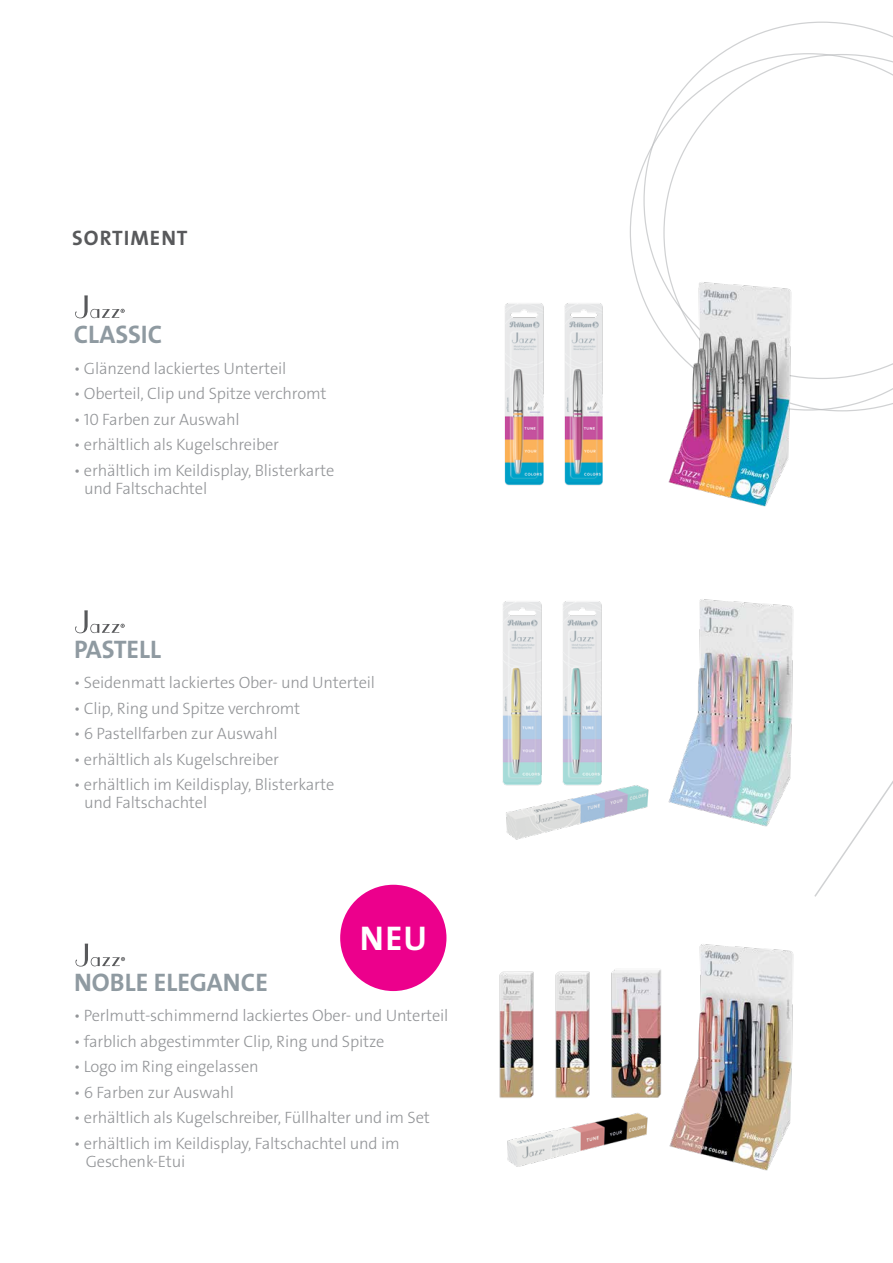
<style>
.page{position:relative;width:893px;height:1263px;background:#fff}
.page>*{position:absolute;margin:0;border:0;box-sizing:border-box;transform-origin:0 0}
.t1{font:700 34.5px "Pelikan The Sans";color:#fff}
.t2{font:700 25.5px "Pelikan The Sans";color:#8f9aa1}
.t3{font:700 21px "Pelikan The Sans";letter-spacing:.05em;color:#58595b}
.t4{font:300 16.5px/18px "Pelikan The Sans";letter-spacing:-.01em;color:#939598}
</style>
<div class="page">
<svg style="left:643px;top:22px;width:250px;height:313px"></svg>
<svg style="left:663px;top:54px;width:230px;height:357px"></svg>
<svg style="left:814px;top:781px;width:79px;height:116px"></svg>
<svg style="left:75px;top:295px;width:50px;height:23px"></svg>
<svg style="left:75px;top:610px;width:50px;height:23px"></svg>
<svg style="left:75px;top:944px;width:50px;height:22px"></svg>
<div style="left:340px;top:885px;width:106px;height:106px;background:#ec008c;border-radius:50%"></div>
<img style="left:562px;top:601px;width:40px;height:173px">
<img style="left:502px;top:601px;width:40px;height:173px">
<img style="left:668px;top:599px;width:126px;height:228px">
<img style="left:564px;top:303px;width:39px;height:183px">
<img style="left:504px;top:303px;width:40px;height:183px">
<img style="left:665px;top:280px;width:128px;height:227px">
<img style="left:669px;top:944px;width:125px;height:227px">
<img style="left:507px;top:1113px;width:141px;height:54px">
<img style="left:499px;top:971px;width:35px;height:127px">
<img style="left:555px;top:971px;width:35px;height:127px">
<img style="left:611px;top:969px;width:51px;height:129px">
<img style="left:502px;top:774px;width:147px;height:66px">
<p class="t3" style="left:72px;top:227px;width:117px">SORTIMENT</p>
<h2 class="t2" style="left:74px;top:321px;width:90px">CLASSIC</h2>
<p class="t4" style="left:74px;top:360px;width:214px">• Glänzend lackiertes Unterteil</p>
<p class="t4" style="left:74px;top:385px;width:254px">• Oberteil, Clip und Spitze verchromt</p>
<p class="t4" style="left:74px;top:411px;width:168px">• 10 Farben zur Auswahl</p>
<p class="t4" style="left:74px;top:436px;width:207px">• erhältlich als Kugelschreiber</p>
<p class="t4" style="left:84px;top:462px;width:252px;text-indent:-10px">• erhältlich im Keildisplay, Blisterkarte und Faltschachtel</p>
<h2 class="t2" style="left:74px;top:636px;width:88px">PASTELL</h2>
<p class="t4" style="left:74px;top:674px;width:303px">• Seidenmatt lackiertes Ober- und Unterteil</p>
<p class="t4" style="left:74px;top:700px;width:228px">• Clip, Ring und Spitze verchromt</p>
<p class="t4" style="left:74px;top:725px;width:205px">• 6 Pastellfarben zur Auswahl</p>
<p class="t4" style="left:74px;top:751px;width:207px">• erhältlich als Kugelschreiber</p>
<p class="t4" style="left:84px;top:776px;width:252px;text-indent:-10px">• erhältlich im Keildisplay, Blisterkarte und Faltschachtel</p>
<h2 class="t2" style="left:74px;top:969px;width:195px">NOBLE ELEGANCE</h2>
<h1 class="t1" style="left:360px;top:920px;width:68px">NEU</h1>
<p class="t4" style="left:74px;top:1007px;width:376px">• Perlmutt-schimmernd lackiertes Ober- und Unterteil</p>
<p class="t4" style="left:74px;top:1033px;width:312px">• farblich abgestimmter Clip, Ring und Spitze</p>
<p class="t4" style="left:74px;top:1058px;width:187px">• Logo im Ring eingelassen</p>
<p class="t4" style="left:74px;top:1084px;width:162px">• 6 Farben zur Auswahl</p>
<p class="t4" style="left:74px;top:1109px;width:358px">• erhältlich als Kugelschreiber, Füllhalter und im Set</p>
<p class="t4" style="left:86px;top:1135px;width:315px;text-indent:-12px">• erhältlich im Keildisplay, Faltschachtel und im<br>Geschenk-Etui</p>
</div>
